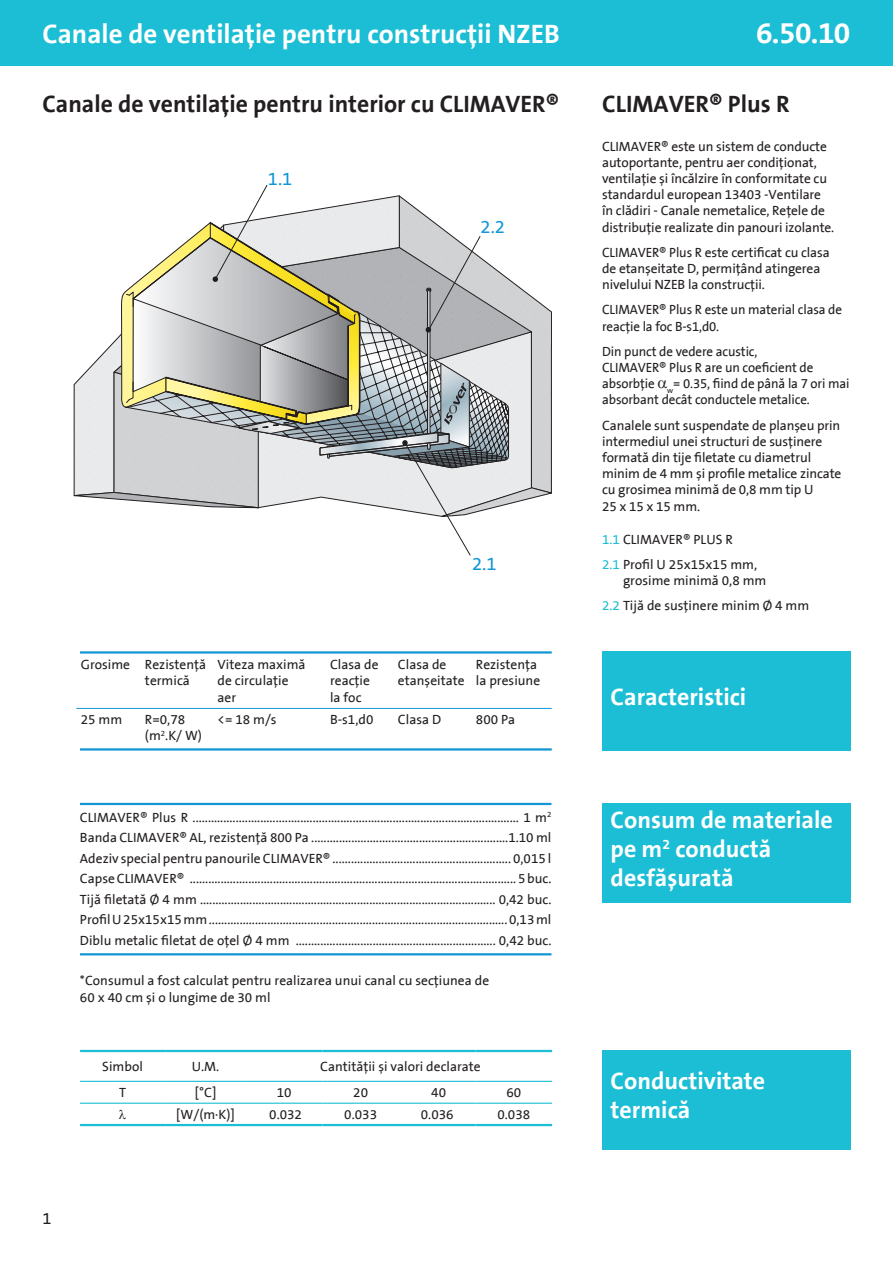
<style>
.page{position:relative;width:893px;height:1263px;background:#fff}
.page>*{position:absolute;margin:0;border:0;box-sizing:border-box;transform-origin:0 0}
.t1{font:700 30px "The Sans B7";color:#fff}
.t2{font:700 27px "The Sans B7";color:#fff}
.t3{font:700 24px/28.8px "The Sans B7";color:#fff}
.t4{font:700 24px "The Sans B7";color:#231f20}
.t5{font:18.45px "The Sans B5";color:#1197d6}
.t6{font:16.5px "The Sans B5";color:#231f20}
.t7{font:13.5px/16.2px "The Sans B5";letter-spacing:-.01em;color:#231f20}
.s1{color:#1cbed5}
</style>
<div class="page">
<div style="left:0;top:0;width:893px;height:66px;background:#1cbed5"></div>
<hr style="left:80px;top:803px;width:471px;height:2px;background:#1197d6">
<hr style="left:80px;top:953px;width:471px;height:2px;background:#1197d6">
<div style="left:602px;top:803px;width:248px;height:99px;background:#1cbed5"></div>
<div style="left:602px;top:651px;width:248px;height:100px;background:#1cbed5"></div>
<svg style="left:74px;top:185px;width:478px;height:371px"></svg>
<div style="left:602px;top:1050px;width:248px;height:99px;background:#1cbed5"></div>
<hr style="left:80px;top:1050px;width:85px;height:2px;background:#1cbed5">
<hr style="left:165px;top:1050px;width:81px;height:2px;background:#1cbed5">
<hr style="left:246px;top:1050px;width:76px;height:2px;background:#1cbed5">
<hr style="left:322px;top:1050px;width:77px;height:2px;background:#1cbed5">
<hr style="left:399px;top:1050px;width:77px;height:2px;background:#1cbed5">
<hr style="left:476px;top:1050px;width:76px;height:2px;background:#1cbed5">
<hr style="left:80px;top:1124px;width:85px;height:2px;background:#1cbed5">
<hr style="left:165px;top:1124px;width:81px;height:2px;background:#1cbed5">
<hr style="left:246px;top:1124px;width:76px;height:2px;background:#1cbed5">
<hr style="left:322px;top:1124px;width:77px;height:2px;background:#1cbed5">
<hr style="left:399px;top:1124px;width:77px;height:2px;background:#1cbed5">
<hr style="left:476px;top:1124px;width:76px;height:2px;background:#1cbed5">
<hr style="left:80px;top:1081px;width:85px;height:1px;background:#1cbed5">
<hr style="left:165px;top:1081px;width:81px;height:1px;background:#1cbed5">
<hr style="left:246px;top:1081px;width:76px;height:1px;background:#1cbed5">
<hr style="left:322px;top:1081px;width:77px;height:1px;background:#1cbed5">
<hr style="left:399px;top:1081px;width:77px;height:1px;background:#1cbed5">
<hr style="left:476px;top:1081px;width:76px;height:1px;background:#1cbed5">
<hr style="left:80px;top:1102px;width:85px;height:2px;background:#1cbed5">
<hr style="left:165px;top:1102px;width:81px;height:2px;background:#1cbed5">
<hr style="left:246px;top:1102px;width:76px;height:2px;background:#1cbed5">
<hr style="left:322px;top:1102px;width:77px;height:2px;background:#1cbed5">
<hr style="left:399px;top:1102px;width:77px;height:2px;background:#1cbed5">
<hr style="left:476px;top:1102px;width:76px;height:2px;background:#1cbed5">
<hr style="left:80px;top:748px;width:472px;height:2px;background:#1197d6">
<hr style="left:80px;top:651px;width:472px;height:3px;background:#1197d6">
<hr style="left:76px;top:708px;width:476px;height:1px;background:#1197d6">
<h2 class="t2" style="left:43px;top:18px;width:519px">Canale de ventilaţie pentru construcţii NZEB</h2>
<h1 class="t1" style="left:756px;top:15px;width:96px">6.50.10</h1>
<h3 class="t4" style="left:43px;top:90px;width:518px">Canale de ventilaþie pentru interior cu CLIMAVER®</h3>
<h3 class="t4" style="left:602px;top:90px;width:189px">CLIMAVER® Plus R</h3>
<h3 class="t5" style="left:268px;top:168px;width:26px">1.1</h3>
<h3 class="t5" style="left:480px;top:216px;width:26px">2.2</h3>
<h3 class="t5" style="left:472px;top:553px;width:26px">2.1</h3>
<p class="t7" style="left:81px;top:657px;width:51px">Grosime</p>
<p class="t7" style="left:81px;top:712px;width:43px">25 mm</p>
<p class="t7" style="left:145px;top:657px;width:63px">Rezistenţă termică</p>
<p class="t7" style="left:145px;top:712px;width:59px">R=0,78 (m<sup>2</sup>.K/ W)</p>
<p class="t7" style="left:218px;top:657px;width:90px">Viteza maximă de circulaţie aer</p>
<p class="t7" style="left:218px;top:712px;width:61px">&lt;= 18 m/s</p>
<p class="t7" style="left:330px;top:657px;width:50px">Clasa de reacţie la foc</p>
<p class="t7" style="left:330px;top:712px;width:45px">B-s1,d0</p>
<p class="t7" style="left:398px;top:657px;width:68px">Clasa de etanşeitate</p>
<p class="t7" style="left:398px;top:712px;width:45px">Clasa D</p>
<p class="t7" style="left:476px;top:657px;width:66px">Rezistenţa la presiune</p>
<p class="t7" style="left:476px;top:712px;width:41px">800 Pa</p>
<p class="t7" style="left:80px;top:807px;width:473px;line-height:20.4px;text-align:justify">CLIMAVER® Plus R .......................................................................................................... 1 m<sup>2<br></sup>Banda CLIMAVER® AL, rezistenţă 800 Pa ................................................................1.10 ml Adeziv special pentru panourile CLIMAVER® .......................................................... 0,015 l Capse CLIMAVER® .......................................................................................................... 5 buc.<br>Tijă filetată Ø 4 mm ................................................................................................ 0,42 buc.<br>Profil U 25x15x15 mm ................................................................................................. 0,13 ml Diblu metalic filetat de oþel Ø 4 mm ................................................................. 0,42 buc.</p>
<p class="t7" style="left:80px;top:973px;width:411px">*Consumul a fost calculat pentru realizarea unui canal cu secţiunea de<br>60 x 40 cm şi o lungime de 30 ml</p>
<p class="t7" style="left:102px;top:1059px;width:42px">Simbol</p>
<p class="t7" style="left:192px;top:1059px;width:29px">U.M.</p>
<p class="t7" style="left:320px;top:1059px;width:162px">Cantităţii şi valori declarate</p>
<p class="t7" style="left:119px;top:1085px;width:8px">T</p>
<p class="t7" style="left:195px;top:1085px;width:23px">[°C]</p>
<p class="t7" style="left:277px;top:1085px;width:16px">10</p>
<p class="t7" style="left:353px;top:1085px;width:16px">20</p>
<p class="t7" style="left:431px;top:1085px;width:16px">40</p>
<p class="t7" style="left:506px;top:1085px;width:16px">60</p>
<p class="t7" style="left:176px;top:1106px;width:60px">[W/(m·K)]</p>
<p class="t7" style="left:269px;top:1106px;width:34px">0.032</p>
<p class="t7" style="left:344px;top:1106px;width:34px">0.033</p>
<p class="t7" style="left:421px;top:1106px;width:34px">0.036</p>
<p class="t7" style="left:497px;top:1106px;width:34px">0.038</p>
<p class="t6" style="left:43px;top:1209px;width:11px">1</p>
<p class="t7" style="left:602px;top:138px;width:234px">CLIMAVER® este un sistem de conducte autoportante, pentru aer condiţionat, ventilaţie şi încălzire în conformitate cu standardul european 13403 -Ventilare în clădiri - Canale nemetalice, Reţele de distribuţie realizate din panouri izolante.</p>
<p class="t7" style="left:602px;top:244px;width:229px">CLIMAVER® Plus R este certificat cu clasa de etanşeitate D, permiţând atingerea nivelului NZEB la construcţii.</p>
<p class="t7" style="left:602px;top:302px;width:241px">CLIMAVER® Plus R este un material clasa de reacþie la foc B-s1,d0.</p>
<p class="t7" style="left:602px;top:343px;width:249px">Din punct de vedere acustic,<br>CLIMAVER® Plus R are un coeficient de absorbţie <sub>w</sub>= 0.35, fiind de până la 7 ori mai absorbant decât conductele metalice.</p>
<p class="t7" style="left:602px;top:417px;width:241px">Canalele sunt suspendate de planşeu prin intermediul unei structuri de susþinere formată din tije filetate cu diametrul minim de 4 mm şi profile metalice zincate cu grosimea minimă de 0,8 mm tip U<br>25 x 15 x 15 mm.</p>
<p class="t7" style="left:602px;top:528px;width:157px;line-height:24.8px"><span class="s1">1.1</span> CLIMAVER® PLUS R<br><span class="s1">2.1</span> Profil U 25x15x15 mm,</p>
<p class="t7" style="left:602px;top:568px;width:209px;line-height:24.8px;text-indent:21px">grosime minimă 0,8 mm<br><span class="s1">2.2</span> Tijă de susþinere minim Ø 4 mm</p>
<h3 class="t3" style="left:611px;top:683px;width:137px">Caracteristici</h3>
<h3 class="t3" style="left:611px;top:806px;width:224px">Consum de materiale pe m<sup>2</sup> conductă desfăşurată</h3>
<h3 class="t3" style="left:611px;top:1067px;width:156px">Conductivitate termică</h3>
</div>
